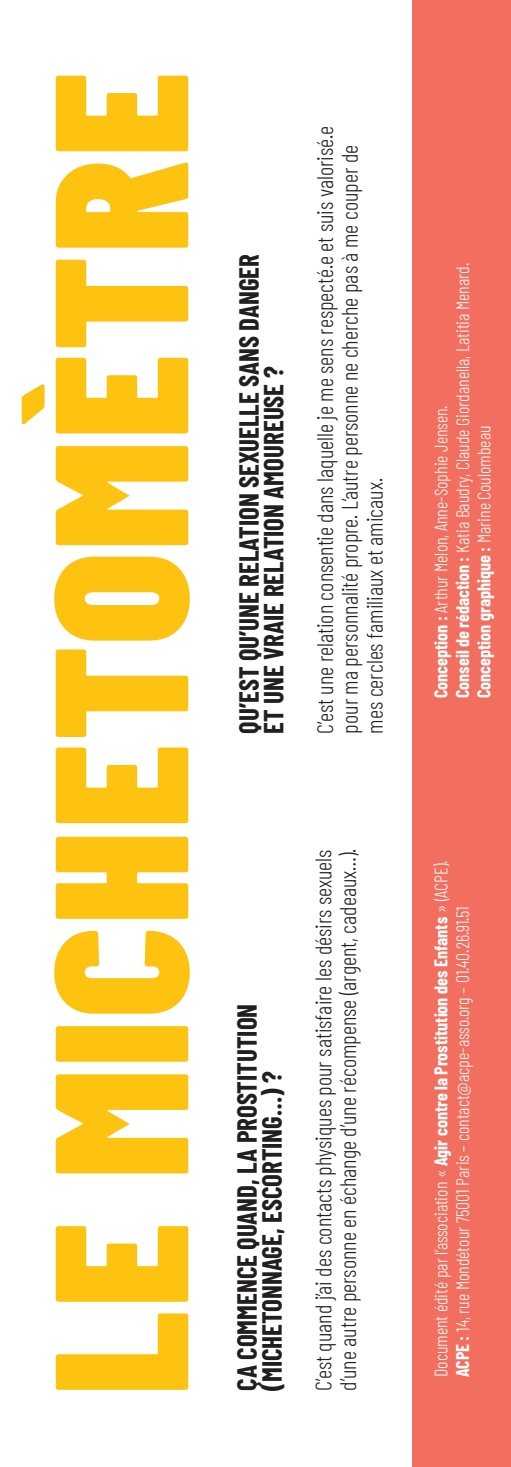
<style>
.page{position:relative;width:511px;height:1467px;background:#fff}
.page>*{position:absolute;margin:0;border:0;box-sizing:border-box;transform-origin:0 0}
.t1{font:900 189px "Barlow Condensed";letter-spacing:.02em;color:#fec210}
.t2{font:700 27px/24.8px "Barlow Condensed";color:#231f20}
.t3{font:300 22.5px/24.8px "Barlow Condensed";color:#231f20}
.t4{font:300 18px/21.6px "Barlow Condensed";color:#fff}
.s1{font-weight:700}
</style>
<div class="page">
<div style="left:411px;top:0;width:99px;height:1467px;background:#f26f5f"></div>
<h1 class="t1" style="left:-13px;top:1395px;width:1324px;rotate:-90deg">LE MICHETOMÈTRE</h1>
<p class="t2" style="left:235px;top:733px;width:481px;rotate:-90deg">QU’EST QU’UNE RELATION SEXUELLE SANS DANGER<br>ET UNE VRAIE RELATION AMOUREUSE ?</p>
<p class="t3" style="left:311px;top:733px;width:609px;rotate:-90deg">C’est une relation consentie dans laquelle je me sens respecté.e et suis valorisé.e pour ma personnalité propre. L’autre personne ne cherche pas à me couper de mes cercles familiaux et amicaux.</p>
<p class="t4" style="left:428px;top:698px;width:436px;rotate:-90deg"><span class="s1">Conception :</span> Arthur Melon, Anne-Sophie Jensen.<br><span class="s1">Conseil de rédaction :</span> Katia Baudry, Claude Giordanella, Latitia Menard.<br><span class="s1">Conception graphique :</span> Marine Coulombeau</p>
<p class="t2" style="left:233px;top:1391px;width:388px;rotate:-90deg">ÇA COMMENCE QUAND, LA PROSTITUTION (MICHETONNAGE, ESCORTING…) ?</p>
<p class="t3" style="left:309px;top:1391px;width:543px;rotate:-90deg">C’est quand j’ai des contacts physiques pour satisfaire les désirs sexuels d’une autre personne en échange d’une récompense (argent, cadeaux…).</p>
<p class="t4" style="left:428px;top:1377px;width:518px;rotate:-90deg">Document édité par l’association « <span class="s1">Agir contre la Prostitution des Enfants</span> » (ACPE).<br><span class="s1">ACPE :</span> 14, rue Mondétour 75001 Paris – contact@acpe-asso.org – 01.40.26.91.51</p>
</div>
